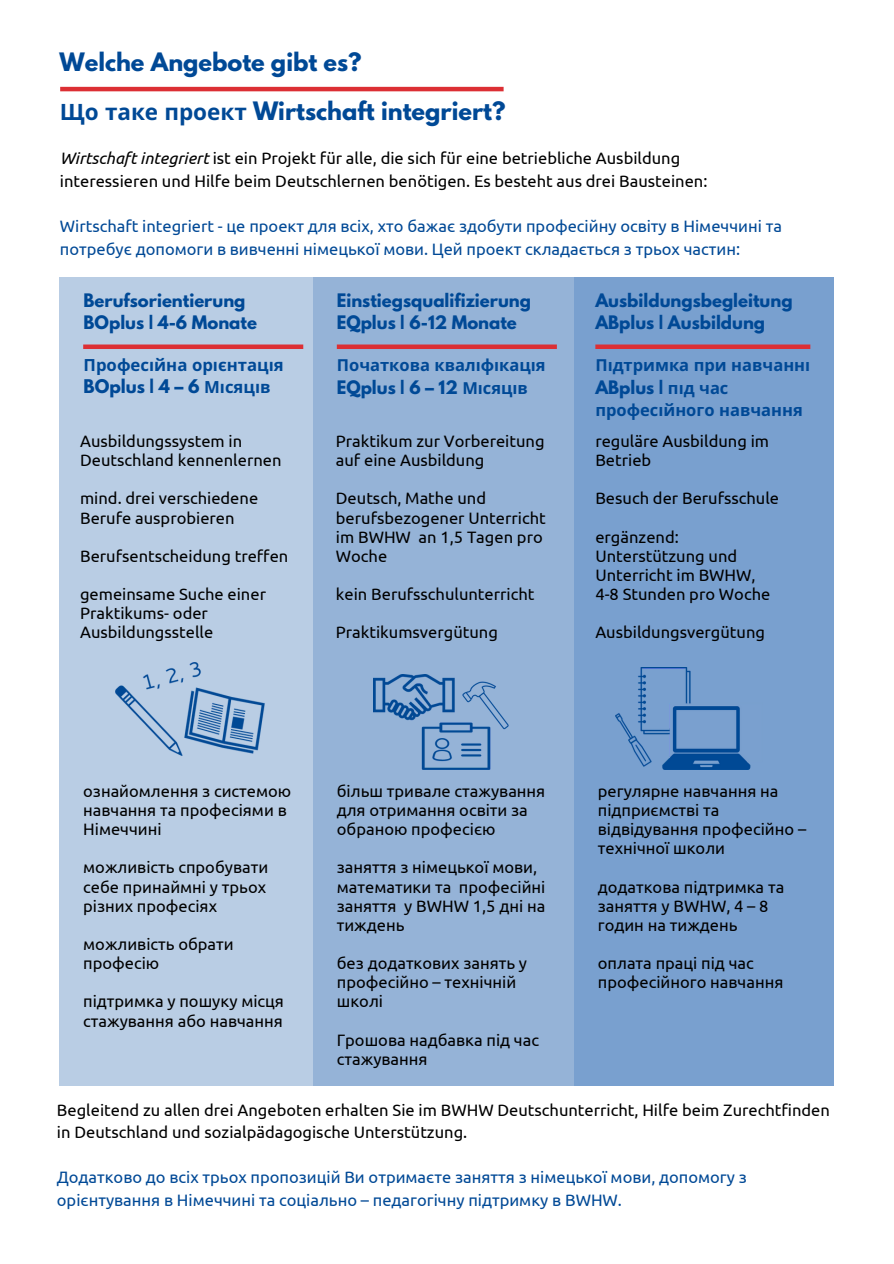
<style>
.page{position:relative;width:894px;height:1264px;background:#fff}
.page>*{position:absolute;margin:0;border:0;box-sizing:border-box;transform-origin:0 0}
.t1{font:700 22.5px "League Spartan";color:#004996}
.t2{font:700 16.8px/22.5px "Noto Sans";color:#004996}
.t3{font:16.5px/19.2px "Ubuntu";color:#000}
.t4{font:16.5px/22.5px "Ubuntu";color:#004996}
.t5{font:700 16.5px/22.5px "League Spartan";color:#004996}
.t6{font:700 16.5px/22.5px "Noto Sans";color:#004996}
.s1{font-family:"Noto Sans"}
.s2{font-style:italic}
.s3{font-family:"League Spartan"}
</style>
<div class="page">
<div style="left:60px;top:277px;width:253px;height:808px;background:#b9cde4"></div>
<div style="left:569px;top:277px;width:264px;height:808px;background:#79a0cf"></div>
<div style="left:313px;top:277px;width:260px;height:808px;background:#95b3d7"></div>
<hr style="left:60px;top:87px;width:443px;height:4px;background:#dc2f34">
<img style="left:374px;top:674px;width:135px;height:95px">
<img style="left:115px;top:662px;width:150px;height:94px">
<div style="left:83px;top:344px;width:220px;height:5px;background:#dc2f34"></div>
<div style="left:337px;top:344px;width:219px;height:5px;background:#dc2f34"></div>
<div style="left:595px;top:344px;width:215px;height:5px;background:#dc2f34"></div>
<img style="left:615px;top:668px;width:136px;height:101px">
<h2 class="t1" style="left:60px;top:51px;width:303px">Welche Angebote gibt es?</h2>
<p class="t1" style="left:60px;top:100px;width:447px"><span class="s1">Що таке проект</span> Wirtschaft integriert?</p>
<p class="t3" style="left:60px;top:149px;width:621px"><span class="s2">Wirtschaft integriert</span> ist ein Projekt für alle, die sich für eine betriebliche Ausbildung</p>
<p class="t3" style="left:60px;top:171px;width:649px">interessieren und Hilfe beim Deutschlernen benötigen. Es besteht aus drei Bausteinen:</p>
<h2 class="t4" style="left:60px;top:215px;width:723px">Wirtschaft integriert - це проект для всіх, хто бажає здобути професійну освіту в Німеччині та потребує допомоги в вивченні німецької мови. Цей проект складається з трьох частин:</h2>
<p class="t5" style="left:84px;top:291px;width:175px">Berufsorientierung<br>BOplus | 4-6 Monate</p>
<p class="t5" style="left:337px;top:291px;width:196px">Einstiegsqualifizierung<br>EQplus | 6-12 Monate</p>
<p class="t5" style="left:595px;top:291px;width:199px">Ausbildungsbegleitung<br>ABplus | Ausbildung</p>
<p class="t2" style="left:84px;top:353px;width:202px">Професі йна орієнтація<br><span class="s3">BOplus | 4 – 6</span> Місяців</p>
<p class="t3" style="left:80px;top:431px;width:203px">Ausbildungssystem in<br>Deutschland kennenlernen</p>
<p class="t3" style="left:80px;top:488px;width:179px">mind. drei verschiedene<br>Berufe ausprobieren</p>
<p class="t3" style="left:80px;top:546px;width:210px">Berufsentscheidung treffen</p>
<h2 class="t3" style="left:80px;top:584px;width:187px">gemeinsame Suche einer<br>Praktikums- oder<br>Ausbildungsstelle</h2>
<p class="t6" style="left:337px;top:353px;width:210px">Початкова кваліфі кація<br><span class="s3">EQplus | 6 – 12</span> Місяці в</p>
<p class="t3" style="left:336px;top:431px;width:210px">Praktikum zur Vorbereitung auf eine Ausbildung</p>
<p class="t3" style="left:336px;top:488px;width:211px">Deutsch, Mathe und berufsbezogener Unterricht im BWHW an 1,5 Tagen pro<br>Woche</p>
<p class="t3" style="left:336px;top:584px;width:200px">kein Berufsschulunterricht</p>
<p class="t3" style="left:336px;top:622px;width:163px">Praktikumsvergütung</p>
<p class="t6" style="left:595px;top:353px;width:214px">Підтримка при навчанні<br><span class="s3">ABplus |</span> під час<br>професі йного навчання</p>
<p class="t3" style="left:595px;top:431px;width:175px">reguläre Ausbildung im<br>Betrieb</p>
<p class="t3" style="left:595px;top:488px;width:185px">Besuch der Berufsschule</p>
<h2 class="t3" style="left:595px;top:527px;width:85px">ergänzend:</h2>
<h2 class="t3" style="left:595px;top:546px;width:162px">Unterstützung und<br>Unterricht im BWHW,</h2>
<p class="t3" style="left:595px;top:584px;width:176px">4-8 Stunden pro Woche</p>
<p class="t3" style="left:595px;top:622px;width:171px">Ausbildungsvergütung</p>
<h2 class="t3" style="left:83px;top:781px;width:209px">ознайомлення з системою навчання та професіями в<br>Німеччині</h2>
<p class="t3" style="left:83px;top:857px;width:186px">можливість спробувати себе принаймні у трьох різних професіях</p>
<p class="t3" style="left:83px;top:934px;width:152px">можливість обрати професію</p>
<p class="t3" style="left:83px;top:991px;width:202px">підтримка у пошуку місця стажування або навчання</p>
<p class="t3" style="left:337px;top:781px;width:210px">більш тривале стажування для отримання освіти за обраною професією</p>
<p class="t3" style="left:337px;top:857px;width:210px">заняття з німецької мови, математики та професійні заняття у BWHW 1,5 дні на тиждень</p>
<p class="t3" style="left:337px;top:953px;width:192px">без додаткових занять у професійно – технічній школі</p>
<p class="t3" style="left:337px;top:1029px;width:204px">Грошова надбавка під час стажування</p>
<p class="t3" style="left:597px;top:781px;width:210px">регулярне навчання на підприємстві та відвідування професійно – технічної школи</p>
<p class="t3" style="left:597px;top:876px;width:188px">додаткова підтримка та заняття у BWHW, 4 – 8 годин на тиждень</p>
<p class="t3" style="left:597px;top:953px;width:187px">оплата праці під час професійного навчання</p>
<p class="t3" style="left:57px;top:1098px;width:774px;line-height:22.5px">Begleitend zu allen drei Angeboten erhalten Sie im BWHW Deutschunterricht, Hilfe beim Zurechtfinden in Deutschland und sozialpädagogische Unterstützung.</p>
<p class="t4" style="left:57px;top:1165px;width:691px">Додатково до всіх трьох пропозицій Ви отримаєте заняття з німецької мови, допомогу з орієнтування в Німеччині та соціально – педагогічну підтримку в BWHW.</p>
</div>
